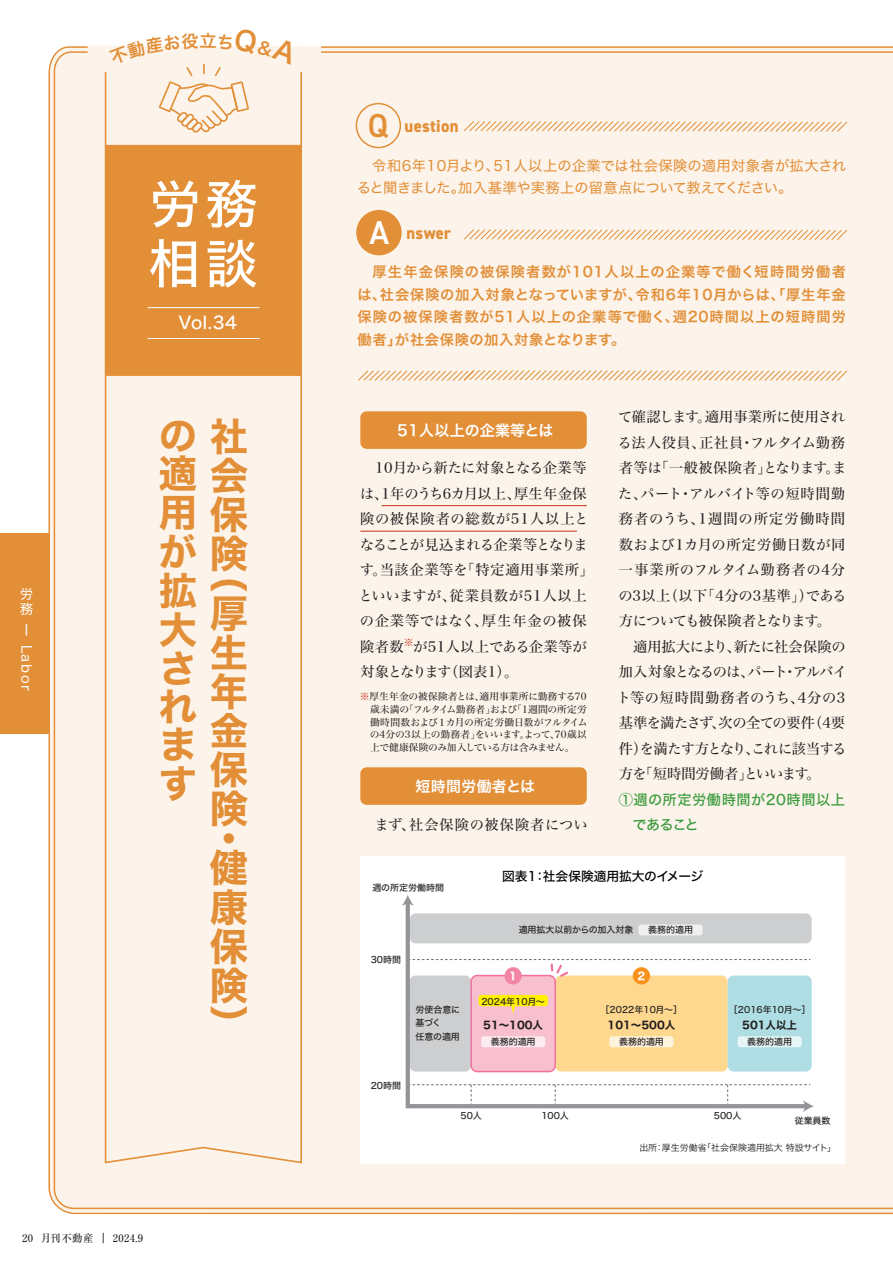
<style>
.page{position:relative;width:893px;height:1263px;background:#fff}
.page>*{position:absolute;margin:0;border:0;box-sizing:border-box;transform-origin:0 0}
.t1{font:52.2px/59.2px "Hiragino Sans W5";color:#fff}
.t2{font:38.4px/39.2px "Hiragino Sans W7";color:#e28f38;text-align:justify}
.t3{font:800 17.4px "DIN2014";letter-spacing:.02em;color:#e28f38;scale:.96 1}
.t4{font:17.1px "Hiragino Sans W5";color:#fff}
.t5{font:15px "Hiragino Sans W6";letter-spacing:.02em;color:#fff}
.t6{font:14.25px/25.5px "Hira Min Std W4";letter-spacing:.005em;color:#231f20}
.t7{font:14.25px/25.5px "Hira Min Std W4";letter-spacing:.025em;color:#231f20}
.t8{font:14.25px/22.5px "Hiragino Sans W6";letter-spacing:.05em;color:#e28f38;text-align:justify}
.t9{font:14.25px/22.5px "Hiragino Sans W4";letter-spacing:.005em;color:#e28f38}
.t10{font:14.25px/25.5px "Hira Kaku Std W5";letter-spacing:.04em;color:#3a9a3b}
.t11{font:14.25px "Hira Min Std W4";letter-spacing:.055em;color:#231f20}
.t12{font:13.5px/15.1px "Hiragino Sans W4";letter-spacing:.12em;color:#fff}
.t13{font:12.75px "Hiragino Sans W5";letter-spacing:-.005em;color:#000}
.t14{font:10.5px "Hiragino Sans W7";color:#231f20}
.t15{font:500 10.5px "Ryumin Pro";letter-spacing:.04em;color:#231f20}
.t16{font:10.5px "Hiragino Sans W7";color:#fff}
.t17{font:9.75px/12.8px "Hira Min Std W4";letter-spacing:-.025em;color:#231f20;text-align:justify}
.t18{font:9px "Hiragino Sans W5";color:#231f20}
.t19{font:9px "Hiragino Sans W3";color:#231f20}
.t20{font:9px/13.5px "Hiragino Sans W5";letter-spacing:-.02em;color:#231f20}
.s1{font-weight:600;font-size:33.15px}
.s2{font-weight:600;font-size:33.15px;color:#fff}
.s3{color:#c5321a}
</style>
<div class="page">
<div style="left:53px;top:51px;width:840px;height:1159px;background:#fcf4eb"></div>
<div style="left:104px;top:70px;width:199px;height:1094px;background:#fcf4eb"></div>
<div style="left:105px;top:145px;width:197px;height:231px;background:#e28f38;border:1px solid #e28f38"></div>
<div style="left:0;top:533px;width:49px;height:200px;background:#e28f38"></div>
<div style="left:360px;top:411px;width:227px;height:38px;background:#e28f38;border-radius:6px"></div>
<div style="left:360px;top:767px;width:227px;height:38px;background:#e28f38;border-radius:6px"></div>
<div style="left:356px;top:103px;width:45px;height:45px;border:2px solid #e28f38;border-radius:50%"></div>
<svg style="left:463px;top:120px;width:385px;height:13px;background:#f6e1c9"></svg>
<div style="left:357px;top:211px;width:44px;height:44px;background:#e28f38;border-radius:50%"></div>
<div style="left:356px;top:210px;width:46px;height:45px;border:2px solid #e28f38;border-radius:50%"></div>
<svg style="left:463px;top:228px;width:385px;height:13px;background:#f6e1c9"></svg>
<svg style="left:357px;top:369px;width:491px;height:13px;background:#f6e0c9"></svg>
<div style="left:360px;top:856px;width:485px;height:307px;background:#fff"></div>
<hr style="left:382px;top:505px;width:205px;height:1px;background:#c5321a">
<hr style="left:360px;top:531px;width:217px;height:1px;background:#c5321a">
<div style="left:728px;top:975px;width:84px;height:96px;background:#aedee4;border-radius:6px"></div>
<svg style="left:405px;top:906px;width:405px;height:203px"></svg>
<svg style="left:402px;top:895px;width:12px;height:11px"></svg>
<svg style="left:409px;top:1084px;width:405px;height:28px"></svg>
<div style="left:470px;top:975px;width:86px;height:97px;border:2px solid #f1709d;border-radius:6px"></div>
<div style="left:481px;top:1036px;width:64px;height:11px;background:#fcebf0;border-radius:3px"></div>
<div style="left:478px;top:995px;width:70px;height:11px;background:#fff101;border-radius:3px"></div>
<svg style="left:511px;top:1006px;width:5px;height:8px"></svg>
<div style="left:504px;top:967px;width:18px;height:17px;background:#f386a7;border-radius:50%"></div>
<div style="left:633px;top:967px;width:17px;height:17px;background:#f7931d;border-radius:50%"></div>
<svg style="left:409px;top:959px;width:401px;height:20px"></svg>
<hr style="left:148px;top:307px;width:112px;height:1px;background:#fff">
<hr style="left:148px;top:338px;width:112px;height:1px;background:#fff">
<svg style="left:109px;top:46px;width:190px;height:87px;background:#faeee2"></svg>
<h1 class="t1" style="left:149px;top:172px;width:110px">労務相談</h1>
<p class="t12" style="left:20px;top:585px;width:15px">労務</p>
<p class="t12" style="left:20px;top:622px;width:9px">ー</p>
<p class="t12" style="left:35px;top:644px;width:48px;rotate:90deg">Labor</p>
<p class="t4" style="left:178px;top:307px;width:60px">Vol.34</p>
<h2 class="t2" style="left:159px;top:418px;width:89px;line-height:38.7px;text-align:left">の社適<br>用<br>が<br>拡<br>大<br>さ<br>れ<br>ま<br>す</h2>
<h2 class="t2" style="left:210px;top:458px;width:40px">会保険</h2>
<h2 class="t2" style="left:210px;top:556px;width:40px">（厚生年金保険</h2>
<h2 class="t2" style="left:210px;top:825px;width:39px;line-height:29.5px">・健</h2>
<h2 class="t2" style="left:210px;top:889px;width:40px">康保険）</h2>
<p class="t15" style="left:22px;top:1230px;width:123px">20 月刊不動産 ｜ 2024.9</p>
<p class="t3" style="left:368px;top:114px;width:96px"><span class="s1">Q</span> uestion</p>
<p class="t9" style="left:357px;top:153px;width:491px">　令和6年10月より、51人以上の企業では社会保険の適用対象者が拡大されると聞きました。加入基準や実務上の留意点について教えてください。</p>
<p class="t3" style="left:370px;top:221px;width:87px"><span class="s2">A</span> nswer</p>
<p class="t8" style="left:357px;top:260px;width:490px">　厚生年金保険の被保険者数が101人以上の企業等で働く短時間労働者は、社会保険の加入対象となっていますが、令和6年10月からは、「厚生年金保険の被保険者数が51人以上の企業等で働く、週20時間以上の短時間労働者」が社会保険の加入対象となります。</p>
<p class="t5" style="left:397px;top:417px;width:158px">51人以上の企業等とは</p>
<p class="t7" style="left:359px;top:455px;width:237px">　10月から新たに対象となる企業等は、1年のうち6カ月以上、厚生年金保険の被保険者の総数が51人以上となることが見込まれる企業等となります。当該企業等を「特定適用事業所」といいますが、従業員数が51人以上の企業等ではなく、厚生年金の被保険者数<sup>※</sup>が51人以上である企業等が対象となります（図表1）。</p>
<p class="t17" style="left:370px;top:690px;width:219px;text-indent:-10px"><span class="s3">※</span>厚生年金の被保険者とは、適用事業所に勤務する70歳未満の「フルタイム勤務者」および「1週間の所定労働時間数および１カ月の所定労働日数がフルタイムの4分の3以上の勤務者」をいいます。よって、70歳以上で健康保険のみ加入している方は含みません。</p>
<p class="t5" style="left:415px;top:772px;width:121px">短時間労働者とは</p>
<p class="t11" style="left:360px;top:815px;width:229px">　まず、社会保険の被保険者につい</p>
<p class="t6" style="left:617px;top:404px;width:232px">て確認します。適用事業所に使用される法人役員、正社員・フルタイム勤務者等は「一般被保険者」となります。また、パート・アルバイト等の短時間勤務者のうち、1週間の所定労働時間数および1カ月の所定労働日数が同一事業所のフルタイム勤務者の4分の3以上（以下「4分の3基準」）である方についても被保険者となります。<br>　適用拡大により、新たに社会保険の加入対象となるのは、パート・アルバイト等の短時間勤務者のうち、4分の3基準を満たさず、次の全ての要件（4要件）を満たす方となり、これに該当する方を「短時間労働者」といいます。</p>
<p class="t10" style="left:632px;top:787px;width:214px;text-indent:-14px">①週の所定労働時間が20時間以上であること</p>
<p class="t18" style="left:372px;top:880px;width:73px">週の所定労働時間</p>
<p class="t18" style="left:371px;top:952px;width:32px">30時間</p>
<p class="t13" style="left:502px;top:865px;width:203px">図表1：社会保険適用拡大のイメージ</p>
<p class="t18" style="left:519px;top:921px;width:116px">適用拡大以前からの加入対象</p>
<p class="t18" style="left:648px;top:922px;width:46px">義務的適用</p>
<p class="t16" style="left:509px;top:968px;width:9px">1</p>
<p class="t16" style="left:637px;top:968px;width:9px">2</p>
<p class="t18" style="left:371px;top:1077px;width:32px">20時間</p>
<p class="t18" style="left:481px;top:993px;width:65px">2024年10月～</p>
<p class="t20" style="left:415px;top:1002px;width:46px">労使合意に基づく<br>任意の適用</p>
<p class="t18" style="left:601px;top:1001px;width:83px">［2022年10月～］</p>
<p class="t14" style="left:483px;top:1016px;width:61px">51～100人</p>
<p class="t18" style="left:491px;top:1033px;width:46px">義務的適用</p>
<p class="t14" style="left:608px;top:1016px;width:69px">101～500人</p>
<p class="t18" style="left:619px;top:1033px;width:46px">義務的適用</p>
<p class="t18" style="left:729px;top:1001px;width:83px">［2016年10月～］</p>
<p class="t14" style="left:742px;top:1016px;width:56px">501人以上</p>
<p class="t18" style="left:747px;top:1033px;width:46px">義務的適用</p>
<p class="t18" style="left:460px;top:1108px;width:23px">50人</p>
<p class="t18" style="left:541px;top:1108px;width:29px">100人</p>
<p class="t18" style="left:714px;top:1108px;width:29px">500人</p>
<p class="t18" style="left:795px;top:1112px;width:37px">従業員数</p>
<p class="t19" style="left:639px;top:1140px;width:198px">出所：厚生労働省「社会保険適用拡大 特設サイト」</p>
</div>
